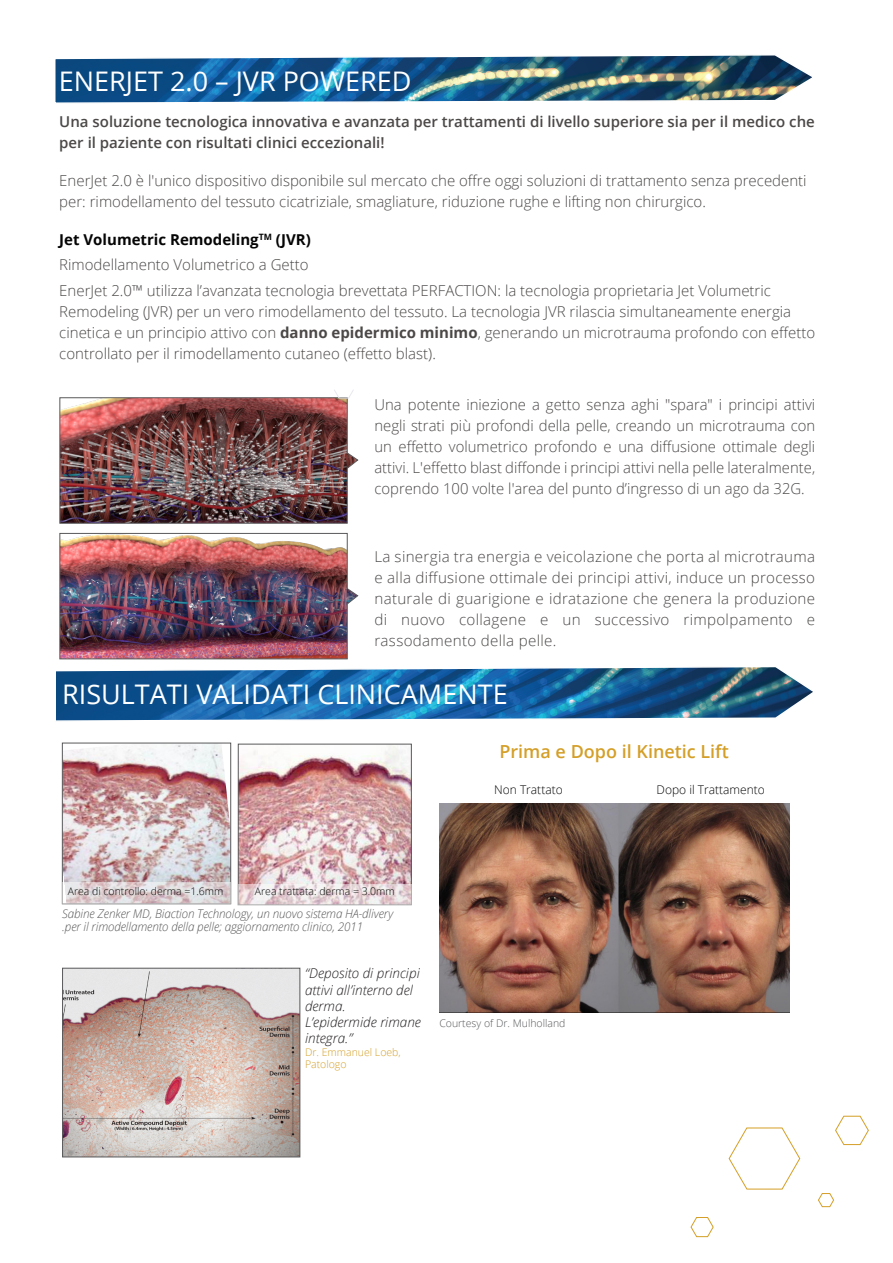
<style>
.page{position:relative;width:893px;height:1263px;background:#fff}
.page>*{position:absolute;margin:0;border:0;box-sizing:border-box;transform-origin:0 0}
.t1{font:27px "Open Sans";color:#fff}
.Paragraph_Style_1{font:600 18px "Open Sans";color:#d49f28}
.t2{font:300 15px/21px "Open Sans";color:#4b4847}
.t3{font:600 15px/21px "Open Sans";color:#4b4847}
.t4{font:700 15px "Open Sans";color:#040504}
.t5{font:italic 300 13.5px/16.2px "Open Sans";color:#231f20}
.Paragraph_Style_1-2{font:italic 300 12px/13.5px "Open Sans";letter-spacing:-.01em;color:#59595b}
.t6{font:300 12px "Open Sans";color:#040504}
.t7{font:300 10.5px "Open Sans";color:#040504}
.t8{font:300 10.5px/12.6px "Open Sans";color:#d49f28}
.t9{font:300 10.5px "Open Sans";color:#57585b}
.s1{font-weight:700}
</style>
<div class="page">
<img style="left:240px;top:746px;width:170px;height:138px">
<div style="left:238px;top:744px;width:174px;height:161px;border:1px solid #59595b"></div>
<svg style="left:238px;top:884px;width:174px;height:21px"></svg>
<img style="left:55px;top:55px;width:757px;height:48px">
<img style="left:56px;top:533px;width:757px;height:188px">
<img style="left:59px;top:390px;width:299px;height:134px">
<img style="left:64px;top:745px;width:165px;height:137px">
<div style="left:62px;top:743px;width:169px;height:161px;border:1px solid #59595b"></div>
<svg style="left:62px;top:882px;width:169px;height:22px;background:#dbd1d3"></svg>
<svg style="left:835px;top:1116px;width:34px;height:29px"></svg>
<svg style="left:728px;top:1127px;width:73px;height:63px"></svg>
<svg style="left:818px;top:1193px;width:16px;height:14px"></svg>
<svg style="left:691px;top:1217px;width:22px;height:20px"></svg>
<img style="left:64px;top:970px;width:234px;height:185px">
<div style="left:62px;top:968px;width:238px;height:189px;border:1px solid #59595b"></div>
<img style="left:439px;top:803px;width:350px;height:210px">
<p class="t1" style="left:59px;top:62px;width:354px">ENERJET 2.0 – JVR POWERED</p>
<p class="t3" style="left:59px;top:111px;width:757px">Una soluzione tecnologica innovativa e avanzata per trattamenti di livello superiore sia per il medico che per il paziente con risultati clinici eccezionali!</p>
<p class="t2" style="left:59px;top:170px;width:749px">EnerJet 2.0 è l'unico dispositivo disponibile sul mercato che offre oggi soluzioni di trattamento senza precedenti per: rimodellamento del tessuto cicatriziale, smagliature, riduzione rughe e lifting non chirurgico.</p>
<p class="t4" style="left:59px;top:229px;width:253px">Jet Volumetric Remodeling<sup>TM</sup> (JVR)</p>
<p class="t2" style="left:59px;top:254px;width:251px">Rimodellamento Volumetrico a Getto</p>
<p class="t2" style="left:59px;top:279px;width:757px">EnerJet 2.0™ utilizza l’avanzata tecnologia brevettata PERFACTION: la tecnologia proprietaria Jet Volumetric Remodeling (JVR) per un vero rimodellamento del tessuto. La tecnologia JVR rilascia simultaneamente energia cinetica e un principio attivo con <span class="s1">danno epidermico minimo</span>, generando un microtrauma profondo con effetto controllato per il rimodellamento cutaneo (effetto blast).</p>
<p class="t2" style="left:374px;top:394px;width:442px;text-align:justify">Una potente iniezione a getto senza aghi "spara" i principi attivi negli strati più profondi della pelle, creando un microtrauma con un effetto volumetrico profondo e una diffusione ottimale degli attivi. L'effetto blast diffonde i principi attivi nella pelle lateralmente, coprendo 100 volte l'area del punto d’ingresso di un ago da 32G.</p>
<p class="t2" style="left:374px;top:545px;width:442px;text-align:justify">La sinergia tra energia e veicolazione che porta al microtrauma e alla diffusione ottimale dei principi attivi, induce un processo naturale di guarigione e idratazione che genera la produzione di nuovo collagene e un successivo rimpolpamento e rassodamento della pelle.</p>
<p class="t1" style="left:62px;top:676px;width:447px">RISULTATI VALIDATI CLINICAMENTE</p>
<p class="Paragraph_Style_1" style="left:499px;top:739px;width:231px">Prima e Dopo il Kinetic Lift</p>
<p class="t6" style="left:494px;top:782px;width:70px">Non Trattato</p>
<p class="t6" style="left:657px;top:782px;width:110px">Dopo il Trattamento</p>
<p class="t7" style="left:68px;top:884px;width:157px">Area di controllo: derma =1.6mm</p>
<p class="t7" style="left:255px;top:884px;width:141px">Area trattata: derma = 3.0mm</p>
<p class="Paragraph_Style_1-2" style="left:62px;top:906px;width:333px">Sabine Zenker MD, Biaction Technology, un nuovo sistema HA-dlivery .per il rimodellamento della pelle; aggiornamento clinico, 2011</p>
<p class="t5" style="left:305px;top:965px;width:116px">“Deposito di principi attivi all’interno del derma.</p>
<p class="t5" style="left:305px;top:1013px;width:118px">L’epidermide rimane integra.”</p>
<p class="t8" style="left:305px;top:1045px;width:97px">Dr. Emmanuel Loeb,<br>Patologo</p>
<p class="t9" style="left:439px;top:1016px;width:128px">Courtesy of Dr. Mulholland</p>
</div>
